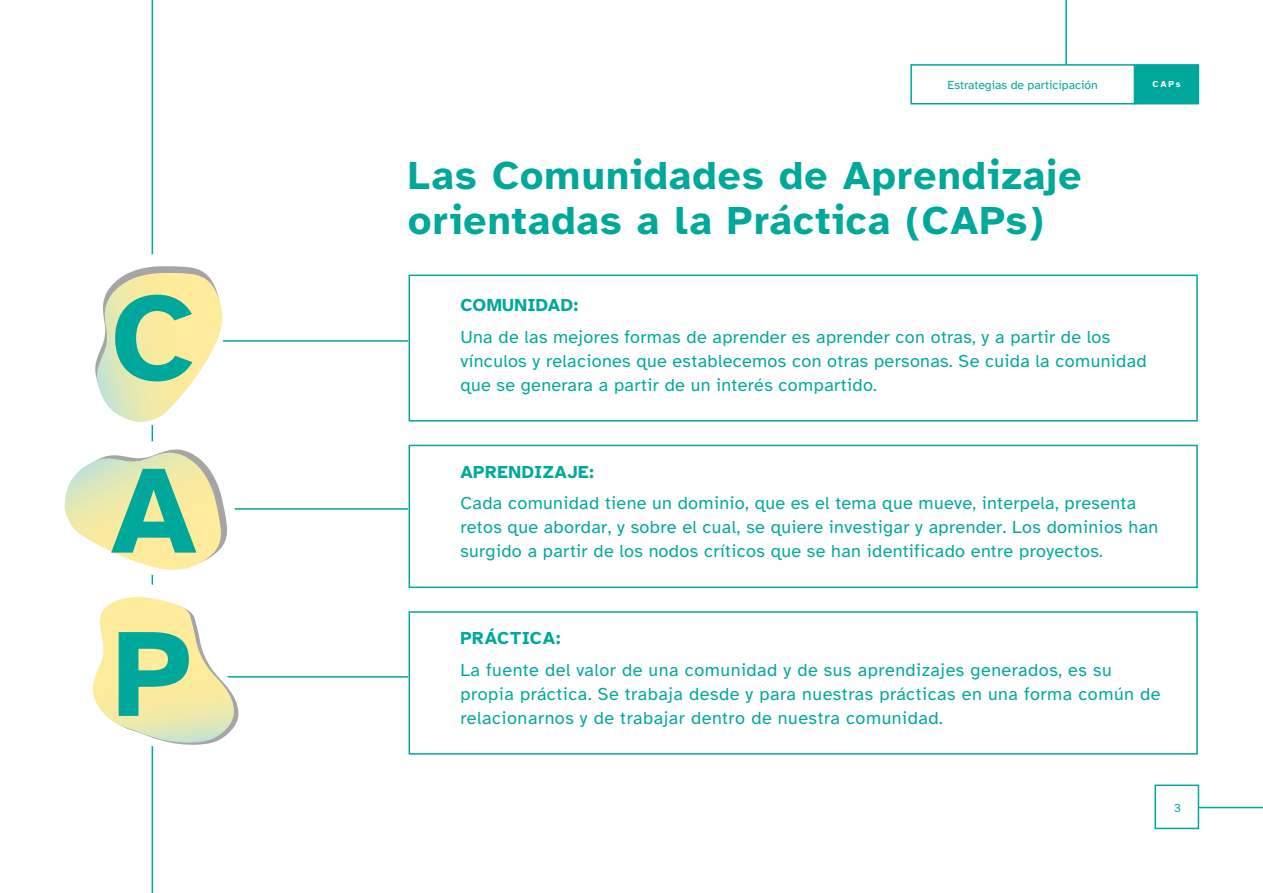
<style>
.page{position:relative;width:1263px;height:893px;background:#fff}
.page>*{position:absolute;margin:0;border:0;box-sizing:border-box;transform-origin:0 0}
.capi{font:700 40.5px/45px "Atkinson Hyperlegible";letter-spacing:.03em;color:#00a89c}
.t1{font:18px/24px "Atkinson Hyperlegible";letter-spacing:.02em;color:#00a89c}
.t2{font:700 18px "Atkinson Hyperlegible";letter-spacing:.03em;color:#00a89c}
.t3{font:12.15px "Atkinson Hyperlegible";color:#00a89c}
.t4{font:12px "Atkinson Hyperlegible";color:#00a89c}
.t5{font:700 9px "Atkinson Hyperlegible";color:#fff}
</style>
<div class="page">
<div style="left:1154px;top:784px;width:45px;height:45px;background:#fff;border:2px solid #00a89c"></div>
<hr style="left:1198px;top:807px;width:65px;height:1px;background:#00a89c">
<hr style="left:1065px;top:0;width:2px;height:65px;background:#00a89c">
<div style="left:910px;top:64px;width:225px;height:40px;background:#fff;border:2px solid #00a89c"></div>
<div style="left:1134px;top:64px;width:65px;height:40px;background:#00a89c;border:2px solid #00a89c"></div>
<svg style="left:151px;top:0;width:2px;height:893px"></svg>
<hr style="left:153px;top:676px;width:255px;height:2px;background:#00a89c">
<hr style="left:153px;top:340px;width:255px;height:2px;background:#00a89c">
<hr style="left:153px;top:508px;width:255px;height:2px;background:#00a89c">
<div style="left:409px;top:275px;width:789px;height:147px;border:2px solid #00a89c"></div>
<div style="left:409px;top:445px;width:789px;height:143px;border:2px solid #00a89c"></div>
<div style="left:409px;top:611px;width:789px;height:144px;border:2px solid #00a89c"></div>
<svg style="left:95px;top:245px;width:136px;height:181px"></svg>
<svg style="left:64px;top:437px;width:185px;height:317px"></svg>
<p class="t3" style="left:947px;top:78px;width:152px">Estrategias de participación</p>
<p class="t5" style="left:1152px;top:79px;width:30px">CAPs</p>
<p class="capi" style="left:408px;top:153px;width:674px">Las Comunidades de Aprendizaje orientadas a la Práctica (CAPs)</p>
<p class="t2" style="left:460px;top:295px;width:120px">COMUNIDAD:</p>
<p class="t1" style="left:460px;top:325px;width:688px">Una de las mejores formas de aprender es aprender con otras, y a partir de los vínculos y relaciones que establecemos con otras personas. Se cuida la comunidad que se generara a partir de un interés compartido.</p>
<p class="t2" style="left:460px;top:461px;width:135px">APRENDIZAJE:</p>
<p class="t1" style="left:460px;top:492px;width:699px">Cada comunidad tiene un dominio, que es el tema que mueve, interpela, presenta retos que abordar, y sobre el cual, se quiere investigar y aprender. Los dominios han surgido a partir de los nodos críticos que se han identificado entre proyectos.</p>
<p class="t2" style="left:460px;top:628px;width:102px">PRÁCTICA:</p>
<p class="t1" style="left:460px;top:658px;width:702px">La fuente del valor de una comunidad y de sus aprendizajes generados, es su propia práctica. Se trabaja desde y para nuestras prácticas en una forma común de relacionarnos y de trabajar dentro de nuestra comunidad.</p>
<p class="t4" style="left:1174px;top:801px;width:8px">3</p>
</div>
